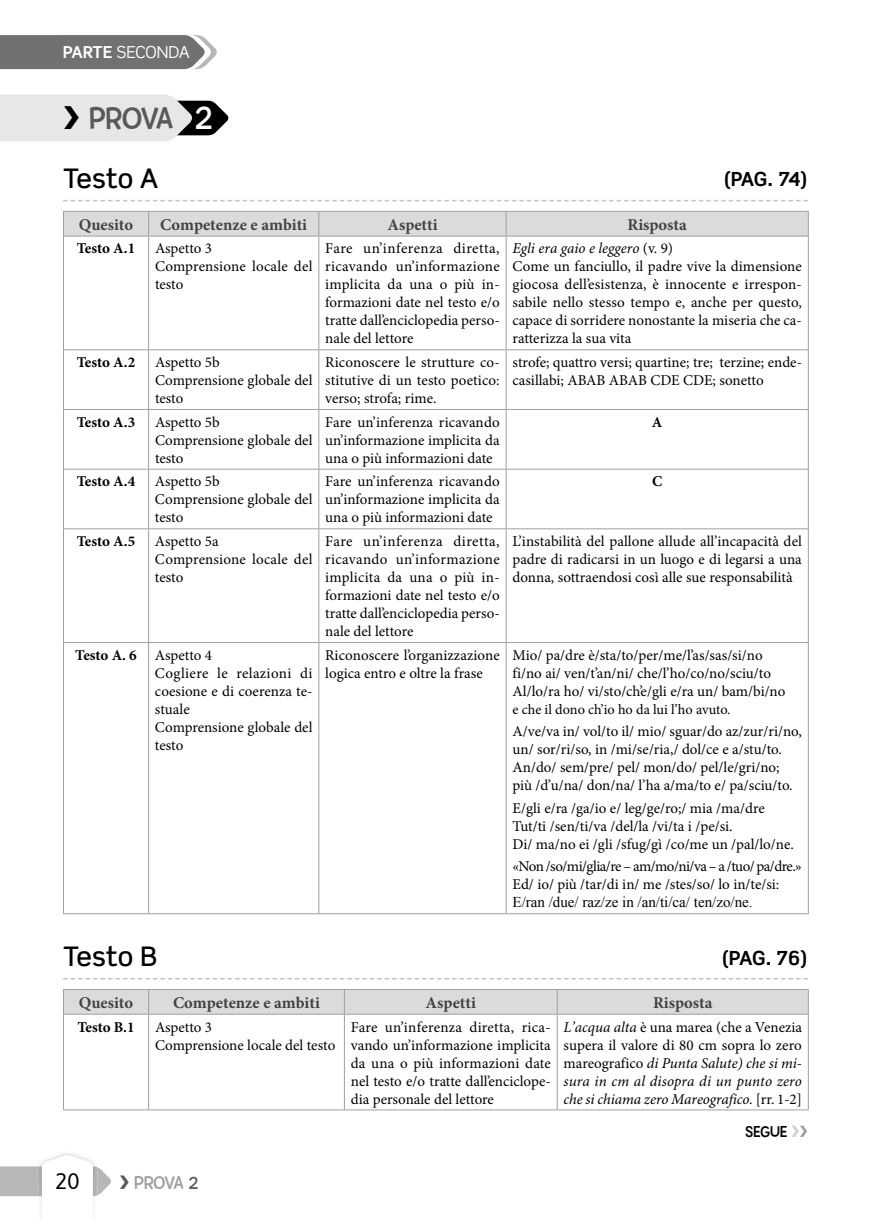
<style>
.page{position:relative;width:871px;height:1221px;background:#fff}
.page>*{position:absolute;margin:0;border:0;box-sizing:border-box;transform-origin:0 0}
.t1{font:33px "Billy";letter-spacing:-.02em;color:#595959}
.t2{font:500 27px "Scene Std";color:#000}
.t3{font:22.5px "Asap";color:#000}
.t4{font:700 19.5px "Scene Std";letter-spacing:-.065em;color:#000}
.t5{font:19.5px "Billy";letter-spacing:-.02em;color:#a0a0a0}
.t6{font:700 16.5px "Minion Pro";color:#424242}
.t7{font:16.5px "Scene Std";letter-spacing:-.01em;color:#fff}
.t8{font:16.5px "Billy";color:#000}
.t9{font:15px/18px "Minion Pro";color:#000}
.t10{font:italic 15px/18px "Minion Pro";letter-spacing:-.005em;color:#000;text-align:justify}
.t11{font:15px/18px "Minion Pro";letter-spacing:-.02em;color:#000}
.t12{font:700 15px "Minion Pro";letter-spacing:-.005em;color:#000}
.t13{font:15px "Times New Roman";color:#000}
.t14{font:14.25px "Minion Pro";color:#000}
.s1{font-weight:700}
.s2{color:#000}
.s3{color:#fff}
.s4{font-style:italic}
.s5{font-style:normal}
.s6{color:#595959}
.s7{font-size:18px;color:#595959}
.s8{color:#d0d0d0}
.s9{color:#a0a0a0}
</style>
<div class="page">
<svg style="left:0;top:1154px;width:111px;height:63px"></svg>
<svg style="left:0;top:35px;width:217px;height:34px;background:#7b7b7b"></svg>
<svg style="left:63px;top:200px;width:744px;height:1px"></svg>
<svg style="left:63px;top:978px;width:744px;height:1px"></svg>
<hr style="left:148px;top:236px;width:1px;height:113px;background:#a0a0a0">
<hr style="left:318px;top:236px;width:1px;height:113px;background:#a0a0a0">
<hr style="left:505px;top:236px;width:1px;height:113px;background:#a0a0a0">
<hr style="left:63px;top:349px;width:256px;height:1px;background:#a0a0a0">
<hr style="left:148px;top:350px;width:1px;height:59px;background:#a0a0a0">
<hr style="left:319px;top:349px;width:187px;height:1px;background:#a0a0a0">
<hr style="left:318px;top:350px;width:1px;height:59px;background:#a0a0a0">
<hr style="left:506px;top:349px;width:302px;height:1px;background:#a0a0a0">
<hr style="left:505px;top:350px;width:1px;height:59px;background:#a0a0a0">
<hr style="left:63px;top:409px;width:256px;height:1px;background:#a0a0a0">
<hr style="left:148px;top:410px;width:1px;height:59px;background:#a0a0a0">
<hr style="left:319px;top:409px;width:187px;height:1px;background:#a0a0a0">
<hr style="left:318px;top:410px;width:1px;height:59px;background:#a0a0a0">
<hr style="left:506px;top:409px;width:302px;height:1px;background:#a0a0a0">
<hr style="left:505px;top:410px;width:1px;height:59px;background:#a0a0a0">
<hr style="left:63px;top:469px;width:256px;height:1px;background:#a0a0a0">
<hr style="left:148px;top:469px;width:1px;height:59px;background:#a0a0a0">
<hr style="left:319px;top:469px;width:187px;height:1px;background:#a0a0a0">
<hr style="left:318px;top:469px;width:1px;height:59px;background:#a0a0a0">
<hr style="left:506px;top:469px;width:302px;height:1px;background:#a0a0a0">
<hr style="left:505px;top:469px;width:1px;height:59px;background:#a0a0a0">
<hr style="left:63px;top:528px;width:256px;height:1px;background:#a0a0a0">
<hr style="left:148px;top:529px;width:1px;height:113px;background:#a0a0a0">
<hr style="left:319px;top:528px;width:187px;height:1px;background:#a0a0a0">
<hr style="left:318px;top:529px;width:1px;height:113px;background:#a0a0a0">
<hr style="left:506px;top:528px;width:302px;height:1px;background:#a0a0a0">
<hr style="left:505px;top:529px;width:1px;height:113px;background:#a0a0a0">
<hr style="left:63px;top:642px;width:256px;height:1px;background:#a0a0a0">
<hr style="left:148px;top:643px;width:1px;height:270px;background:#a0a0a0">
<hr style="left:319px;top:642px;width:187px;height:1px;background:#a0a0a0">
<hr style="left:318px;top:643px;width:1px;height:270px;background:#a0a0a0">
<hr style="left:506px;top:642px;width:302px;height:1px;background:#a0a0a0">
<hr style="left:505px;top:643px;width:1px;height:270px;background:#a0a0a0">
<hr style="left:63px;top:236px;width:1px;height:113px;background:#a0a0a0">
<hr style="left:807px;top:236px;width:1px;height:113px;background:#a0a0a0">
<hr style="left:63px;top:350px;width:1px;height:59px;background:#a0a0a0">
<hr style="left:807px;top:350px;width:1px;height:59px;background:#a0a0a0">
<hr style="left:63px;top:410px;width:1px;height:59px;background:#a0a0a0">
<hr style="left:807px;top:410px;width:1px;height:59px;background:#a0a0a0">
<hr style="left:63px;top:469px;width:1px;height:59px;background:#a0a0a0">
<hr style="left:807px;top:469px;width:1px;height:59px;background:#a0a0a0">
<hr style="left:63px;top:529px;width:1px;height:113px;background:#a0a0a0">
<hr style="left:807px;top:529px;width:1px;height:113px;background:#a0a0a0">
<hr style="left:63px;top:643px;width:1px;height:270px;background:#a0a0a0">
<hr style="left:807px;top:643px;width:1px;height:270px;background:#a0a0a0">
<hr style="left:63px;top:913px;width:745px;height:1px;background:#a0a0a0">
<svg style="left:63px;top:211px;width:745px;height:25px;background:#d7d7d7"></svg>
<hr style="left:63px;top:236px;width:745px;height:1px;background:#a0a0a0">
<hr style="left:148px;top:1014px;width:1px;height:95px;background:#a0a0a0">
<hr style="left:344px;top:1014px;width:1px;height:95px;background:#a0a0a0">
<hr style="left:556px;top:1014px;width:1px;height:95px;background:#a0a0a0">
<hr style="left:63px;top:1109px;width:745px;height:1px;background:#a0a0a0">
<hr style="left:63px;top:1014px;width:1px;height:95px;background:#a0a0a0">
<hr style="left:807px;top:1014px;width:1px;height:95px;background:#a0a0a0">
<svg style="left:63px;top:989px;width:745px;height:25px;background:#d7d7d7"></svg>
<hr style="left:63px;top:1014px;width:745px;height:1px;background:#a0a0a0">
<svg style="left:0;top:95px;width:229px;height:46px;background:#cecece"></svg>
<p class="t7" style="left:63px;top:45px;width:129px"><span class="s1">PARTE</span> SECONDA</p>
<h1 class="t1" style="left:63px;top:107px;width:150px"><span class="s2">❯</span> PROVA <span class="s3">2</span></h1>
<h2 class="t2" style="left:63px;top:167px;width:96px">Testo A</h2>
<h3 class="t4" style="left:723px;top:171px;width:86px">(PAG. 74)</h3>
<p class="t6" style="left:79px;top:218px;width:56px">Quesito</p>
<p class="t6" style="left:160px;top:218px;width:148px">Competenze e ambiti</p>
<p class="t6" style="left:387px;top:218px;width:52px">Aspetti</p>
<p class="t6" style="left:627px;top:218px;width:61px">Risposta</p>
<p class="t12" style="left:77px;top:243px;width:60px">Testo A.1</p>
<p class="t9" style="left:155px;top:241px;width:159px">Aspetto 3<br>Comprensione locale del testo</p>
<p class="t9" style="left:325px;top:241px;width:176px;text-align:justify">Fare un’inferenza diretta, ricavando un’informazione implicita da una o più in&shy;formazioni date nel testo e/o tratte dall’enciclopedia perso&shy;nale del lettore</p>
<p class="t9" style="left:512px;top:241px;width:291px"><span class="s4">Egli era gaio e leggero</span> (v. 9)<br>Come un fanciullo, il padre vive la dimensione giocosa dell’esistenza, è innocente e irrespon&shy;sabile nello stesso tempo e, anche per questo, capace di sorridere nonostante la miseria che ca&shy;ratterizza la sua vita</p>
<p class="t12" style="left:77px;top:356px;width:60px">Testo A.2</p>
<p class="t9" style="left:155px;top:354px;width:159px">Aspetto 5b<br>Comprensione globale del testo</p>
<p class="t9" style="left:325px;top:354px;width:176px;text-align:justify">Riconoscere le strutture co&shy;stitutive di un testo poetico: verso; strofa; rime.</p>
<p class="t9" style="left:512px;top:354px;width:291px">strofe; quattro versi; quartine; tre; terzine; ende&shy;casillabi; ABAB ABAB CDE CDE; sonetto</p>
<p class="t12" style="left:77px;top:416px;width:60px">Testo A.3</p>
<p class="t9" style="left:155px;top:414px;width:159px">Aspetto 5b<br>Comprensione globale del testo</p>
<p class="t9" style="left:325px;top:414px;width:176px;text-align:justify">Fare un’inferenza ricavando un’informazione implicita da una o più informazioni date</p>
<p class="t12" style="left:651px;top:416px;width:12px">A</p>
<p class="t12" style="left:77px;top:476px;width:60px">Testo A.4</p>
<p class="t9" style="left:155px;top:474px;width:159px">Aspetto 5b<br>Comprensione globale del testo</p>
<p class="t9" style="left:325px;top:474px;width:176px;text-align:justify">Fare un’inferenza ricavando un’informazione implicita da una o più informazioni date</p>
<p class="t12" style="left:652px;top:476px;width:12px">C</p>
<p class="t12" style="left:77px;top:535px;width:60px">Testo A.5</p>
<p class="t9" style="left:155px;top:533px;width:159px">Aspetto 5a<br>Comprensione locale del testo</p>
<p class="t9" style="left:325px;top:533px;width:176px;text-align:justify">Fare un’inferenza diretta, ricavando un’informazione implicita da una o più in&shy;formazioni date nel testo e/o tratte dall’enciclopedia perso&shy;nale del lettore</p>
<p class="t9" style="left:512px;top:533px;width:291px;text-align:justify">L’instabilità del pallone allude all’incapacità del padre di radicarsi in un luogo e di legarsi a una donna, sottraendosi così alle sue responsabilità</p>
<p class="t9" style="left:155px;top:647px;width:159px;text-indent:-80px"><span class="s1">Testo A. 6</span> Aspetto 4<br>Cogliere le relazioni di coesione e di coerenza te&shy;stuale<br>Comprensione globale del testo</p>
<p class="t9" style="left:325px;top:647px;width:176px">Riconoscere l’organizzazione logica entro e oltre la frase</p>
<p class="t9" style="left:512px;top:647px;width:274px">Mio/ pa/dre è/sta/to/per/me/l’as/sas/si/no fi/no ai/ ven/t’an/ni/ che/l’ho/co/no/sciu/to<br>Al/lo/ra ho/ vi/sto/ch’e/gli e/ra un/ bam/bi/no</p>
<p class="t14" style="left:512px;top:703px;width:219px">e che il dono ch’io ho da lui l’ho avuto.</p>
<p class="t9" style="left:512px;top:724px;width:291px">A/ve/va in/ vol/to il/ mio/ sguar/do az/zur/ri/no, un/ sor/ri/so, in /mi/se/ria,/ dol/ce e a/stu/to.<br>An/do/ sem/pre/ pel/ mon/do/ pel/le/gri/no; più /d’u/na/ don/na/ l’ha a/ma/to e/ pa/sciu/to.</p>
<p class="t9" style="left:512px;top:800px;width:283px">E/gli e/ra /ga/io e/ leg/ge/ro;/ mia /ma/dre<br>Tut/ti /sen/ti/va /del/la /vi/ta i /pe/si.<br>Di/ ma/no ei /gli /sfug/gì /co/me un /pal/lo/ne.</p>
<p class="t11" style="left:512px;top:859px;width:291px">«Non /so/mi/glia/re – am/mo/ni/va – a /tuo/ pa/dre.»<br>Ed/ io/ più /tar/di in/ me /stes/so/ lo in/te/si:</p>
<p class="t13" style="left:512px;top:894px;width:241px">E/ran /due/ raz/ze in /an/ti/ca/ ten/zo/ne.</p>
<h2 class="t2" style="left:63px;top:945px;width:95px">Testo B</h2>
<h3 class="t4" style="left:721px;top:949px;width:88px">(PAG. 76)</h3>
<p class="t6" style="left:79px;top:996px;width:56px">Quesito</p>
<p class="t6" style="left:173px;top:996px;width:148px">Competenze e ambiti</p>
<p class="t6" style="left:425px;top:996px;width:52px">Aspetti</p>
<p class="t6" style="left:652px;top:996px;width:61px">Risposta</p>
<p class="t12" style="left:77px;top:1020px;width:59px">Testo B.1</p>
<p class="t9" style="left:155px;top:1019px;width:182px">Aspetto 3<br>Comprensione locale del testo</p>
<p class="t9" style="left:350px;top:1019px;width:201px;text-align:justify">Fare un’inferenza diretta, rica&shy;vando un’informazione implicita da una o più informazioni date nel testo e/o tratte dall’enciclope&shy;dia personale del lettore</p>
<p class="t10" style="left:563px;top:1019px;width:240px">L’acqua alta <span class="s5">è una marea (che a Venezia supera il valore di 80 cm sopra lo zero mareografico</span> di Punta Salute) che si mi&shy;sura in cm al disopra di un punto zero che si chiama zero Mareografico. <span class="s5">[rr. 1-2]</span></p>
<h3 class="t3" style="left:55px;top:1172px;width:26px">20</h3>
<h3 class="t5" style="left:119px;top:1176px;width:80px"><span class="s6">❯</span> PROVA <span class="s7">2</span></h3>
<p class="t8" style="left:745px;top:1126px;width:64px">SEGUE <span class="s8">❯</span><span class="s9">❯</span></p>
</div>
